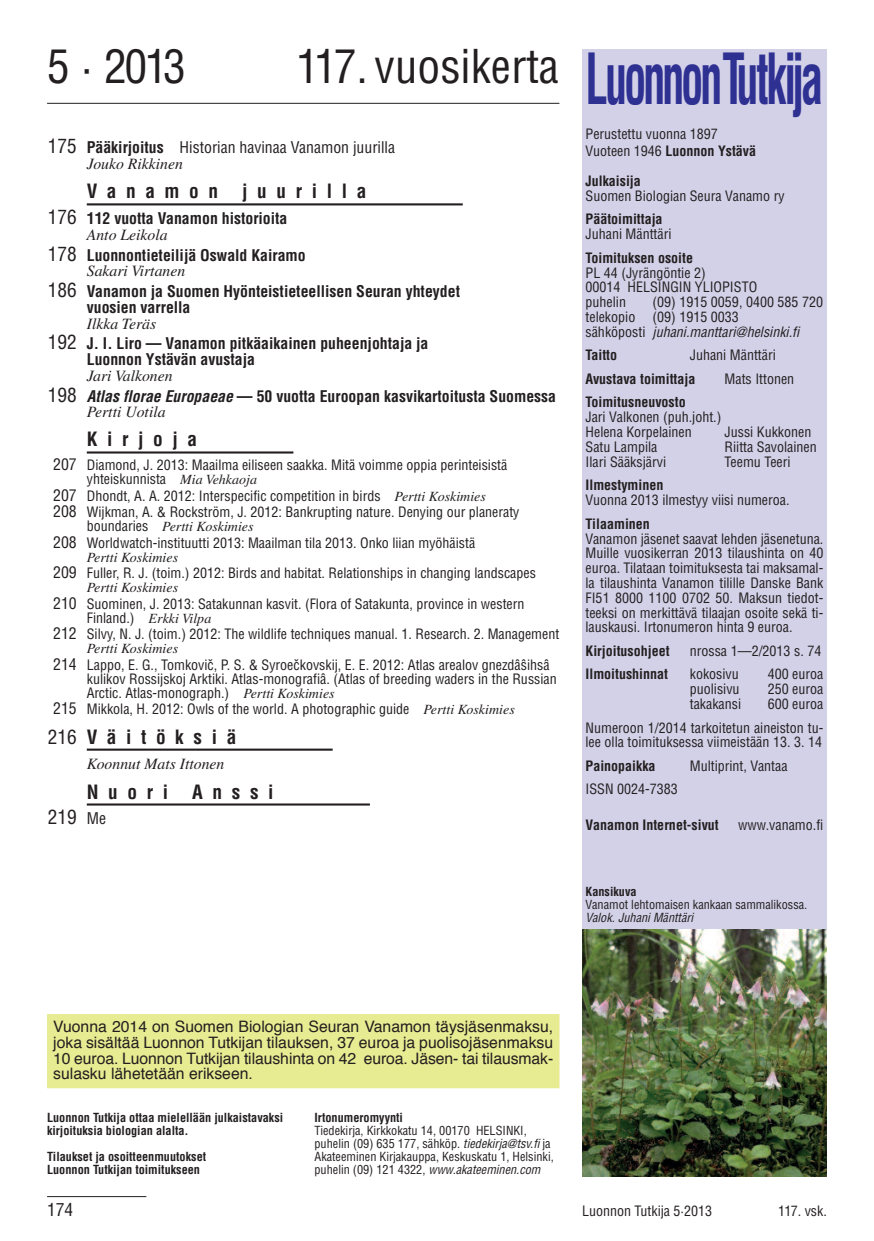
<style>
.page{position:relative;width:874px;height:1241px;background:#fff}
.page>*{position:absolute;margin:0;border:0;box-sizing:border-box;transform-origin:0 0}
.t1{font:condensed 45.5px "Helvetica";color:#231f20}
.t2{font:700 condensed 19.25px/25.7px "Helvetica";letter-spacing:.5em;color:#231f20}
.t3{font:condensed 17.5px "Helvetica";color:#231f20}
.t4{font:700 condensed 15.75px/15.8px "Helvetica";color:#231f20}
.t5{font:15.75px/15.8px "Helvetica";color:#231f20;text-align:justify}
.t6{font:italic 15.75px "Times";color:#231f20}
.t7{font:condensed 15.75px "Helvetica";color:#231f20}
.t8{font:condensed 14px/14.9px "Helvetica";color:#231f20}
.t9{font:700 condensed 14px "Helvetica";color:#231f20}
.t10{font:italic 14px "Times";color:#231f20}
.t11{font:condensed 12.25px/13px "Helvetica";color:#231f20}
.t12{font:700 condensed 12.25px/13px "Helvetica";color:#231f20}
.t13{font:italic condensed 12.25px "Helvetica";color:#231f20}
.s1{font-weight:700;font-size:68.6px;color:#2e3092}
.s2{font-weight:700}
.s3{font-size:19.25px}
.s4{color:#fff}
.s5{font-weight:400;font-size:19.25px}
.s6{font-style:italic}
.s7{font-size:15.75px}
.s8{font-family:"Times";font-style:italic;font-stretch:normal}
.s9{font-family:"Helvetica";font-style:normal;font-stretch:condensed}
.s10{font-weight:400}
.s11{font-weight:400;font-size:15.75px}
</style>
<div class="page">
<hr style="left:47px;top:103px;width:512px;height:1px;background:#231f20">
<hr style="left:47px;top:1195px;width:99px;height:1px;background:#231f20">
<div style="left:581px;top:49px;width:245px;height:1127px;background:#d3d1e8"></div>
<hr style="left:87px;top:203px;width:375px;height:2px;background:#231f20">
<hr style="left:87px;top:451px;width:206px;height:2px;background:#231f20">
<hr style="left:87px;top:748px;width:245px;height:2px;background:#231f20">
<hr style="left:87px;top:803px;width:283px;height:2px;background:#231f20">
<div style="left:48px;top:1014px;width:510px;height:73px;background:#e7eb91"></div>
<img style="left:581px;top:929px;width:245px;height:247px">
<h1 class="t1" style="left:47px;top:49px;width:140px">5 · 2013</h1>
<h1 class="t1" style="left:296px;top:49px;width:528px">117. vuosikerta <span class="s1">LuonnonTutkija</span></h1>
<p class="t8" style="left:585px;top:126px;width:172px;line-height:17.3px">Perustettu vuonna 1897<br>Vuoteen 1946 <span class="s2">Luonnon Ystävä</span></p>
<p class="t9" style="left:585px;top:175px;width:57px">Julkaisija</p>
<p class="t8" style="left:585px;top:189px;width:201px">Suomen Biologian Seura Vanamo ry</p>
<p class="t9" style="left:585px;top:214px;width:79px">Päätoimittaja</p>
<p class="t8" style="left:585px;top:228px;width:87px">Juhani Mänttäri</p>
<p class="t9" style="left:585px;top:252px;width:109px">Toimituksen osoite</p>
<p class="t8" style="left:585px;top:266px;width:173px">PL 44 (Jyrängöntie 2)<br>00014 HELSINGIN YLIOPISTO puhelin</p>
<p class="t7" style="left:48px;top:142px;width:348px"><span class="s3">175</span> <span class="s2">Pääkirjoitus</span> Historian havinaa Vanamon juurilla</p>
<p class="t6" style="left:87px;top:158px;width:98px">Jouko Rikkinen</p>
<h2 class="t2" style="left:87px;top:180px;width:133px">Vanamon</h2>
<h2 class="t2" style="left:242px;top:180px;width:222px">juurilla<span class="s4">00000</span></h2>
<p class="t4" style="left:48px;top:212px;width:241px"><span class="s5">176</span> 112 vuotta Vanamon historioita</p>
<p class="t6" style="left:87px;top:229px;width:82px">Anto Leikola</p>
<p class="t4" style="left:48px;top:248px;width:259px"><span class="s5">178</span> Luonnontieteilijä Oswald Kairamo</p>
<p class="t6" style="left:87px;top:265px;width:100px">Sakari Virtanen</p>
<p class="t4" style="left:87px;top:285px;width:374px;text-indent:-39px"><span class="s5">186</span> Vanamon ja Suomen Hyönteistieteellisen Seuran yhteydet vuosien varrella</p>
<p class="t6" style="left:87px;top:318px;width:71px">Ilkka Teräs</p>
<p class="t4" style="left:87px;top:337px;width:343px;text-indent:-39px"><span class="s5">192</span> J. I. Liro — Vanamon pitkäaikainen puheenjohtaja ja<br>Luonnon Ystävän avustaja</p>
<p class="t6" style="left:87px;top:370px;width:87px">Jari Valkonen</p>
<p class="t4" style="left:48px;top:389px;width:509px"><span class="s5">198</span> <span class="s6">Atlas florae Europaeae</span> — 50 vuotta Euroopan kasvikartoitusta Suomessa</p>
<p class="t6" style="left:87px;top:406px;width:80px">Pertti Uotila</p>
<h2 class="t2" style="left:87px;top:428px;width:208px">Kirjoja<span class="s4">00000</span></h2>
<p class="t8" style="left:87px;top:459px;width:422px;line-height:14px;text-indent:-34px"><span class="s7">207</span> Diamond, J. 2013: Maailma eiliseen saakka. Mitä voimme oppia perinteisistä yhteiskunnista <span class="s8">Mia Vehkaoja</span></p>
<p class="t8" style="left:53px;top:488px;width:467px;line-height:16.4px"><span class="s7">207</span> Dhondt, A. A. 2012: Interspecific competition in birds <span class="s8">Pertti Koskimies<br></span><span class="s7">208</span> Wijkman, A. &amp; Rockström, J. 2012: Bankrupting nature. Denying our planeraty</p>
<p class="t10" style="left:87px;top:522px;width:168px"><span class="s9">boundaries</span> Pertti Koskimies</p>
<p class="t8" style="left:53px;top:536px;width:423px"><span class="s7">208</span> Worldwatch-instituutti 2013: Maailman tila 2013. Onko liian myöhäistä</p>
<p class="t10" style="left:87px;top:552px;width:93px">Pertti Koskimies</p>
<p class="t8" style="left:53px;top:567px;width:484px"><span class="s7">209</span> Fuller, R. J. (toim.) 2012: Birds and habitat. Relationships in changing landscapes</p>
<p class="t10" style="left:87px;top:583px;width:93px">Pertti Koskimies</p>
<p class="t8" style="left:53px;top:597px;width:472px"><span class="s7">210</span> Suominen, J. 2013: Satakunnan kasvit. (Flora of Satakunta, province in western</p>
<p class="t10" style="left:87px;top:613px;width:126px"><span class="s9">Finland.)</span> Erkki Vilpa</p>
<p class="t8" style="left:53px;top:628px;width:507px"><span class="s7">212</span> Silvy, N. J. (toim.) 2012: The wildlife techniques manual. 1. Research. 2. Management</p>
<p class="t10" style="left:87px;top:644px;width:93px">Pertti Koskimies</p>
<p class="t8" style="left:87px;top:659px;width:471px;line-height:14px;text-indent:-34px"><span class="s7">214</span> Lappo, E. G., Tomkovicˇ, P. S. &amp; Syroecˇkovskij, E. E. 2012: Atlas arealov gnezdâsˆihsâ kulikov Rossijskoj Arktiki. Atlas-monografiâ. (Atlas of breeding waders in the Russian<br>Arctic. Atlas-monograph.) <span class="s8">Pertti Koskimies</span></p>
<p class="t8" style="left:53px;top:703px;width:463px"><span class="s7">215</span> Mikkola, H. 2012: Owls of the world. A photographic guide <span class="s8">Pertti Koskimies</span></p>
<h2 class="t2" style="left:48px;top:725px;width:286px"><span class="s10">216</span>Väitöksiä<span class="s4">00000</span></h2>
<p class="t6" style="left:87px;top:758px;width:139px">Koonnut Mats Ittonen</p>
<h2 class="t2" style="left:48px;top:780px;width:323px;text-indent:39px">Nuori Anssi<span class="s4">00000<br></span><span class="s10">219</span> <span class="s11">Me</span></h2>
<p class="t8" style="left:585px;top:296px;width:239px;text-indent:67px">(09) 1915 0059, 0400 585 720 telekopio (09) 1915 0033<br>sähköposti <span class="s6">juhani.manttari@helsinki.fi</span></p>
<p class="t9" style="left:585px;top:350px;width:33px">Taitto</p>
<p class="t8" style="left:689px;top:349px;width:87px">Juhani Mänttäri</p>
<p class="t9" style="left:585px;top:373px;width:111px">Avustava toimittaja</p>
<p class="t8" style="left:724px;top:372px;width:71px">Mats Ittonen</p>
<p class="t9" style="left:585px;top:397px;width:102px">Toimitusneuvosto</p>
<p class="t8" style="left:585px;top:411px;width:137px">Jari Valkonen (puh.joht.)<br>Helena Korpelainen</p>
<p class="t8" style="left:724px;top:425px;width:88px">Jussi Kukkonen</p>
<p class="t8" style="left:585px;top:440px;width:73px">Satu Lampila</p>
<p class="t8" style="left:724px;top:440px;width:94px">Riitta Savolainen</p>
<p class="t8" style="left:585px;top:455px;width:82px">Ilari Sääksjärvi</p>
<p class="t8" style="left:724px;top:455px;width:67px">Teemu Teeri</p>
<p class="t9" style="left:585px;top:479px;width:79px">Ilmestyminen</p>
<p class="t8" style="left:585px;top:493px;width:205px">Vuonna 2013 ilmestyy viisi numeroa.</p>
<p class="t9" style="left:585px;top:518px;width:66px">Tilaaminen</p>
<p class="t8" style="left:585px;top:532px;width:239px;text-align:justify">Vanamon jäsenet saavat lehden jäsenetuna.<br>Muille vuosikerran 2013 tilaushinta on 40 euroa. Tilataan toimituksesta tai maksamal&shy;la tilaushinta Vanamon tilille Danske Bank FI51 8000 1100 0702 50. Maksun tiedot&shy;teeksi on merkittävä tilaajan osoite sekä ti&shy;lauskausi. Irtonumeron hinta 9 euroa.</p>
<p class="t9" style="left:585px;top:645px;width:85px">Kirjoitusohjeet</p>
<p class="t8" style="left:689px;top:644px;width:133px">nrossa 1—2/2013 s. 74</p>
<p class="t9" style="left:585px;top:669px;width:84px">Ilmoitushinnat</p>
<p class="t8" style="left:689px;top:668px;width:50px">kokosivu</p>
<p class="t8" style="left:767px;top:668px;width:57px">400 euroa</p>
<p class="t8" style="left:689px;top:682px;width:51px">puolisivu</p>
<p class="t8" style="left:767px;top:682px;width:57px">250 euroa</p>
<p class="t8" style="left:689px;top:697px;width:53px">takakansi</p>
<p class="t8" style="left:585px;top:693px;width:239px;line-height:23.4px;text-align:right">600 euroa<br>Numeroon 1/2014 tarkoitetun aineiston tu-</p>
<p class="t8" style="left:585px;top:736px;width:238px">lee olla toimituksessa viimeistään 13. 3. 14</p>
<p class="t9" style="left:585px;top:760px;width:71px">Painopaikka</p>
<p class="t8" style="left:689px;top:759px;width:99px">Multiprint, Vantaa</p>
<p class="t8" style="left:585px;top:782px;width:94px">ISSN 0024-7383</p>
<p class="t9" style="left:585px;top:819px;width:135px">Vanamon Internet-sivut</p>
<p class="t8" style="left:737px;top:818px;width:87px">www.vanamo.fi</p>
<p class="t12" style="left:585px;top:885px;width:53px">Kansikuva</p>
<p class="t11" style="left:585px;top:898px;width:223px">Vanamot lehtomaisen kankaan sammalikossa.</p>
<p class="t13" style="left:585px;top:912px;width:109px">Valok. Juhani Mänttäri</p>
<p class="t5" style="left:53px;top:1019px;width:501px">Vuonna 2014 on Suomen Biologian Seuran Vanamon täysjäsenmaksu, joka sisältää Luonnon Tutkijan tilauksen, 37 euroa ja puolisojäsenmaksu 10 euroa. Luonnon Tutkijan tilaushinta on 42 euroa. Jäsen- tai tilausmak&shy;sulasku lähetetään erikseen.</p>
<p class="t12" style="left:47px;top:1112px;width:237px">Luonnon Tutkija ottaa mielellään julkaistavaksi kirjoituksia biologian alalta.</p>
<p class="t12" style="left:47px;top:1150px;width:161px">Tilaukset ja osoitteenmuutokset<br>Luonnon Tutkijan toimitukseen</p>
<p class="t12" style="left:314px;top:1112px;width:90px">Irtonumeromyynti</p>
<p class="t11" style="left:314px;top:1125px;width:241px">Tiedekirja, Kirkkokatu 14, 00170 HELSINKI, puhelin (09) 635 177, sähköp. <span class="s6">tiedekirja@tsv.fi</span> ja Akateeminen Kirjakauppa, Keskuskatu 1, Helsinki, puhelin (09) 121 4322, <span class="s6">www.akateeminen.com</span></p>
<p class="t3" style="left:47px;top:1202px;width:28px">174</p>
<p class="t8" style="left:581px;top:1204px;width:131px">Luonnon Tutkija 5·2013</p>
<p class="t8" style="left:777px;top:1204px;width:50px">117. vsk.</p>
</div>
